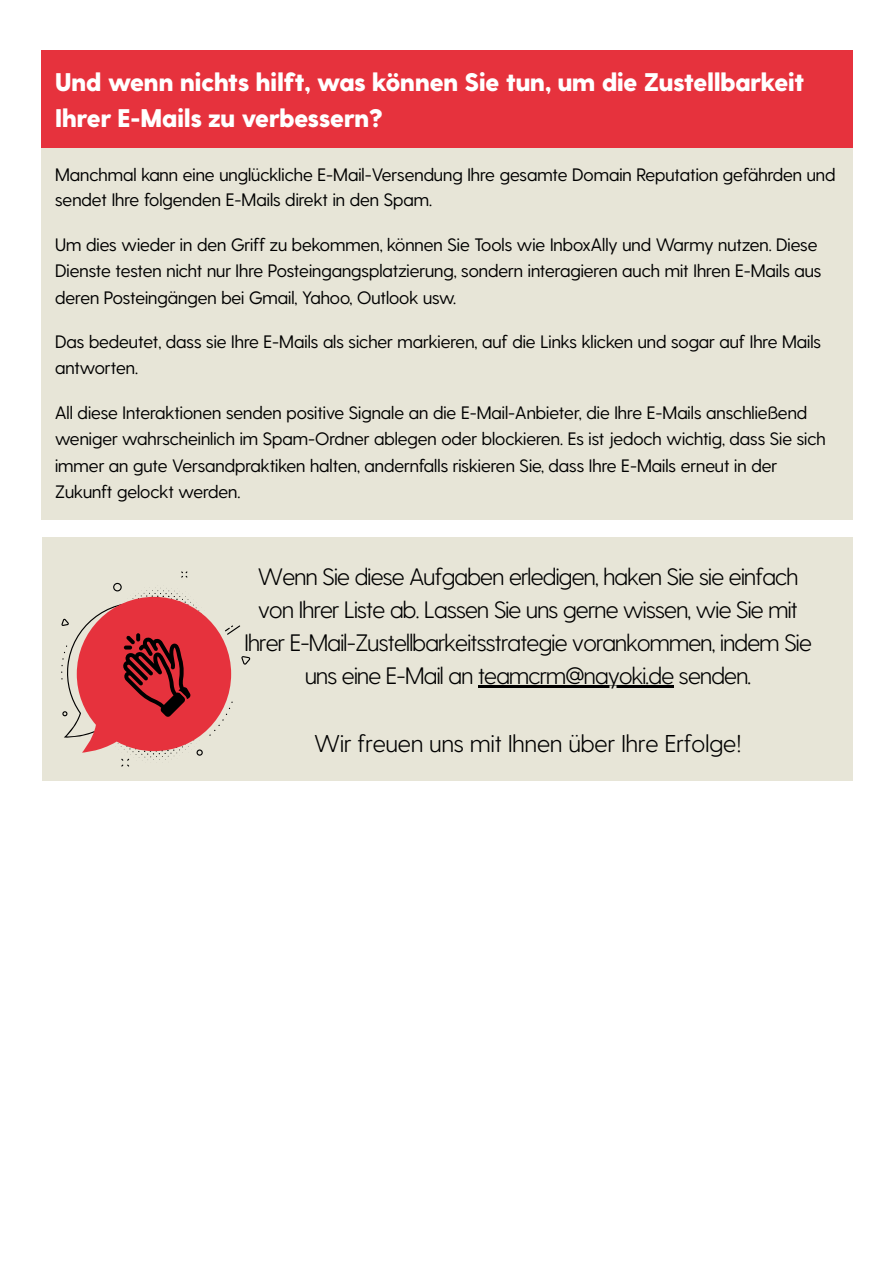
<style>
.page{position:relative;width:894px;height:1263px;background:#fff}
.page>*{position:absolute;margin:0;border:0;box-sizing:border-box;transform-origin:0 0}
.t1{font:800 25.5px/36px "Greycliff CF";color:#fff}
.t2{font:300 24.3px "Greycliff CF";color:#000}
.t3{font:300 23.7px/33.2px "Greycliff CF";letter-spacing:-.03em;color:#000;text-align:center}
.t4{font:18px/26.2px "Greycliff CF";color:#000}
</style>
<div class="page">
<div style="left:42px;top:51px;width:810px;height:98px;background:#e6323d"></div>
<div style="left:42px;top:149px;width:810px;height:371px;background:#e7e5d7"></div>
<div style="left:42px;top:538px;width:810px;height:243px;background:#e7e5d7"></div>
<hr style="left:478px;top:686px;width:195px;height:2px;background:#000">
<svg style="left:61px;top:571px;width:189px;height:195px"></svg>
<p class="t1" style="left:55px;top:63px;width:750px">Und wenn nichts hilft, was können Sie tun, um die Zustellbarkeit<br>Ihrer E-Mails zu verbessern?</p>
<p class="t4" style="left:55px;top:160px;width:781px;line-height:25.8px">Manchmal kann eine unglückliche E-Mail-Versendung Ihre gesamte Domain Reputation gefährden und sendet Ihre folgenden E-Mails direkt in den Spam.</p>
<p class="t4" style="left:55px;top:231px;width:767px">Um dies wieder in den Griff zu bekommen, können Sie Tools wie InboxAlly und Warmy nutzen. Diese<br>Dienste testen nicht nur Ihre Posteingangsplatzierung, sondern interagieren auch mit Ihren E-Mails aus deren Posteingängen bei Gmail, Yahoo, Outlook usw.</p>
<p class="t4" style="left:55px;top:328px;width:767px;line-height:25.8px">Das bedeutet, dass sie Ihre E-Mails als sicher markieren, auf die Links klicken und sogar auf Ihre Mails antworten.</p>
<p class="t4" style="left:55px;top:399px;width:771px">All diese Interaktionen senden positive Signale an die E-Mail-Anbieter, die Ihre E-Mails anschließend weniger wahrscheinlich im Spam-Ordner ablegen oder blockieren. Es ist jedoch wichtig, dass Sie sich immer an gute Versandpraktiken halten, andernfalls riskieren Sie, dass Ihre E-Mails erneut in der Zukunft gelockt werden.</p>
<p class="t3" style="left:244px;top:558px;width:568px">Wenn Sie diese Aufgaben erledigen, haken Sie sie einfach von Ihrer Liste ab. Lassen Sie uns gerne wissen, wie Sie mit Ihrer E-Mail-Zustellbarkeitsstrategie vorankommen, indem Sie uns eine E-Mail an teamcrm@nayoki.de senden.</p>
<p class="t2" style="left:314px;top:727px;width:429px">Wir freuen uns mit Ihnen über Ihre Erfolge!</p>
</div>
